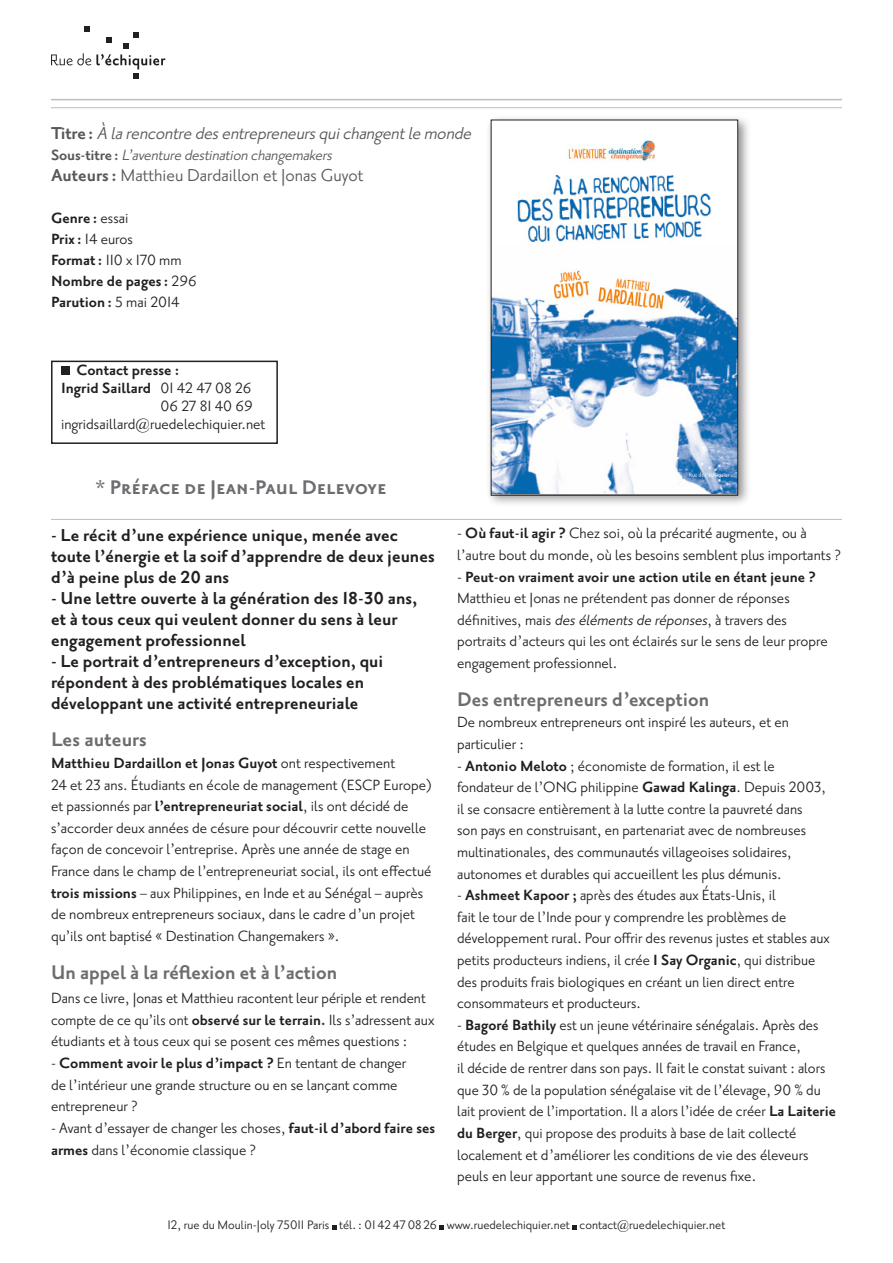
<style>
.page{position:relative;width:893px;height:1263px;background:#fff}
.page>*{position:absolute;margin:0;border:0;box-sizing:border-box;transform-origin:0 0}
._03_Petit_Titre{font:700 24px "Priori San";color:#6c6d70}
._04_Texte_courant{font:700 24px "Priori San";color:#6c6d70}
._03_Petit_Titre-2{font:24px "Priori San Bold SC";color:#6c6d70}
._04_Texte_courant-2{font:700 21px/21px "Priori San";color:#231f20}
._00_Titre-Auteur_pro{font:italic 21px "Priori San";color:#57585a}
._00_Titre-Auteur_pro-2{font:21px "Priori San";color:#57585a}
._04_Texte_courant-3{font:18px/21.6px "Priori San";color:#231f20}
._03_Petit_Titre-3{font:18px/21.6px "Priori San";color:#231f20}
._01_Infos_pratiques{font:700 18px "Priori San";color:#231f20}
._01_Infos_pratiques-2{font:18px "Priori San";color:#231f20}
._04_Texte_courant-4{font:700 18px "Priori San";color:#231f20}
._00_Titre-Auteur_pro-3{font:italic 18px "Priori San";color:#57585a}
.t1{font:15px "Priori San";color:#231f20}
.s1{font-weight:700;font-style:normal}
.s2{font-weight:700}
.s3{font-weight:400}
.s4{font-style:italic}
</style>
<div class="page">
<hr style="left:51px;top:519px;width:791px;height:1px;background:#bcbdc0">
<hr style="left:51px;top:99px;width:791px;height:1px;background:#bcbdc0">
<hr style="left:51px;top:107px;width:791px;height:1px;background:#bcbdc0">
<svg style="left:51px;top:27px;width:114px;height:52px"></svg>
<svg style="left:332px;top:1225px;width:4px;height:4px"></svg>
<svg style="left:440px;top:1225px;width:4px;height:4px"></svg>
<svg style="left:573px;top:1225px;width:4px;height:4px"></svg>
<div style="left:486px;top:115px;width:272px;height:400px;background:#231f20;opacity:.5"></div>
<img style="left:493px;top:122px;width:243px;height:371px">
<div style="left:491px;top:120px;width:247px;height:375px;border:1px solid #231f20"></div>
<div style="left:61px;top:366px;width:9px;height:9px;background:#231f20"></div>
<div style="left:51px;top:361px;width:227px;height:83px;border:2px solid #231f20"></div>
<p class="_00_Titre-Auteur_pro" style="left:51px;top:122px;width:426px"><span class="s1">Ti t re :</span> À larencontredesentrepreneursquichangentlemonde</p>
<p class="_00_Titre-Auteur_pro-3" style="left:51px;top:145px;width:286px"><span class="s1">S o u s - t i t re :</span> L’aventuredestinationchangemakers</p>
<p class="_00_Titre-Auteur_pro-2" style="left:51px;top:164px;width:314px"><span class="s2">Auteurs :</span> Matthieu Dardaillon et Jonas Guyot</p>
<p class="_01_Infos_pratiques" style="left:51px;top:208px;width:79px">Genre : <span class="s3">essai</span></p>
<p class="_01_Infos_pratiques-2" style="left:51px;top:229px;width:84px"><span class="s2">Prix :</span> 14 euros</p>
<p class="_01_Infos_pratiques-2" style="left:51px;top:250px;width:132px"><span class="s2">Format :</span> 110 x 170 mm</p>
<p class="_01_Infos_pratiques" style="left:51px;top:271px;width:147px">Nombre de pages : <span class="s3">296</span></p>
<p class="_01_Infos_pratiques" style="left:51px;top:292px;width:130px">Parution : <span class="s3">5 mai 2014</span></p>
<p class="_01_Infos_pratiques" style="left:76px;top:361px;width:104px">Contact presse :</p>
<p class="_01_Infos_pratiques" style="left:61px;top:379px;width:192px">Ingrid Saillard <span class="s3">01 42 47 08 26</span></p>
<p class="_01_Infos_pratiques-2" style="left:161px;top:397px;width:94px">06 27 81 40 69</p>
<p class="_01_Infos_pratiques-2" style="left:61px;top:415px;width:206px">ingridsaillard@ruedelechiquier.net</p>
<p class="_03_Petit_Titre-2" style="left:95px;top:475px;width:293px">* Préface de Jean-Paul Delevoye</p>
<p class="_04_Texte_courant-3" style="left:457px;top:523px;width:385px">- <span class="s2">Où faut-il agir ?</span> Chez soi, où la précarité augmente, ou à l’autre bout du monde, où les besoins semblent plus importants ?</p>
<p class="_04_Texte_courant-4" style="left:457px;top:567px;width:360px"><span class="s3">-</span> Peut-on vraiment avoir une action utile en étant jeune ?</p>
<p class="_04_Texte_courant-3" style="left:457px;top:587px;width:372px">Matthieu et Jonas ne prétendent pas donner de réponses définitives, mais <span class="s4">desélémentsde réponses</span>, à travers des portraits d’acteurs qui les ont éclairés sur le sens de leur propre engagement professionnel.</p>
<p class="_03_Petit_Titre" style="left:457px;top:686px;width:254px">Des entrepreneurs d’exception</p>
<p class="_03_Petit_Titre-3" style="left:457px;top:712px;width:333px">De nombreux entrepreneurs ont inspiré les auteurs, et en particulier :</p>
<p class="_03_Petit_Titre-3" style="left:457px;top:755px;width:370px">- <span class="s2">Antonio Meloto</span> ; économiste de formation, il est le fondateur de l’ONG philippine <span class="s2">Gawad Kalinga</span>. Depuis 2003, il se consacre entièrement à la lutte contre la pauvreté dans son pays en construisant, en partenariat avec de nombreuses multinationales, des communautés villageoises solidaires, autonomes et durables qui accueillent les plus démunis.</p>
<p class="_03_Petit_Titre-3" style="left:457px;top:884px;width:374px">- <span class="s2">Ashmeet Kapoor ;</span> après des études aux États-Unis, il<br>fait le tour de l’Inde pour y comprendre les problèmes de développement rural. Pour offrir des revenus justes et stables aux petits producteurs indiens, il crée <span class="s2">I Say Organic</span>, qui distribue des produits frais biologiques en créant un lien direct entre consommateurs et producteurs.</p>
<p class="_03_Petit_Titre-3" style="left:457px;top:1014px;width:380px">- <span class="s2">Bagoré Bathily</span> est un jeune vétérinaire sénégalais. Après des études en Belgique et quelques années de travail en France,<br>il décide de rentrer dans son pays. Il fait le constat suivant : alors que 30 % de la population sénégalaise vit de l’élevage, 90 % du lait provient de l’importation. Il a alors l’idée de créer <span class="s2">La Laiterie du Berger</span>, qui propose des produits à base de lait collecté localement et d’améliorer les conditions de vie des éleveurs peuls en leur apportant une source de revenus fixe.</p>
<p class="t1" style="left:168px;top:1217px;width:559px">12, rue du Moulin-Joly 75011 Paris tél.: 01 42 47 08 26 www.ruedelechiquier.net contact@ruedelechiquier.net</p>
<p class="_04_Texte_courant-2" style="left:51px;top:524px;width:385px">- Le récit d’une expérience unique, menée avec toute l’énergie et la soif d’apprendre de deux jeunes d’à peine plus de 20 ans</p>
<p class="_04_Texte_courant-2" style="left:51px;top:587px;width:368px">- Une lettre ouverte à la génération des 18-30 ans, et à tous ceux qui veulent donner du sens à leur engagement professionnel</p>
<p class="_04_Texte_courant-2" style="left:51px;top:650px;width:334px">- Le portrait d’entrepreneurs d’exception, qui répondent à des problématiques locales en développant une activité entrepreneuriale</p>
<p class="_03_Petit_Titre" style="left:51px;top:727px;width:97px">Les auteurs</p>
<p class="_04_Texte_courant-3" style="left:51px;top:752px;width:382px"><span class="s2">Matthieu Dardaillon et Jonas Guyot</span> ont respectivement<br>24 et 23 ans. étudiants en école de management (ESCP Europe) et passionnés par <span class="s2">l’entrepreneuriat social</span>, ils ont décidé de s’accorder deux années de césure pour découvrir cette nouvelle façon de concevoir l’entreprise. Après une année de stage en France dans le champ de l’entrepreneuriat social, ils ont effectué <span class="s2">trois missions</span> – aux Philippines, en Inde et au Sénégal – auprès de nombreux entrepreneurs sociaux, dans le cadre d’un projet qu’ils ont baptisé « Destination Changemakers ».</p>
<p class="_04_Texte_courant" style="left:51px;top:959px;width:288px">Un appel à la réflexion et à l’action</p>
<p class="_04_Texte_courant-3" style="left:51px;top:987px;width:385px">Dans ce livre, Jonas et Matthieu racontent leur périple et rendent compte de ce qu’ils ont <span class="s2">observé sur le terrain.</span> Ils s’adressent aux étudiants et à tous ceux qui se posent ces mêmes questions :</p>
<p class="_04_Texte_courant-3" style="left:51px;top:1052px;width:357px">- <span class="s2">Comment avoir le plus d’impact ?</span> En tentant de changer de l’intérieur une grande structure ou en se lançant comme entrepreneur ?</p>
<p class="_04_Texte_courant-3" style="left:51px;top:1117px;width:386px">- Avant d’essayer de changer les choses, <span class="s2">faut-il d’abord faire ses armes</span> dans l’économie classique ?</p>
</div>
